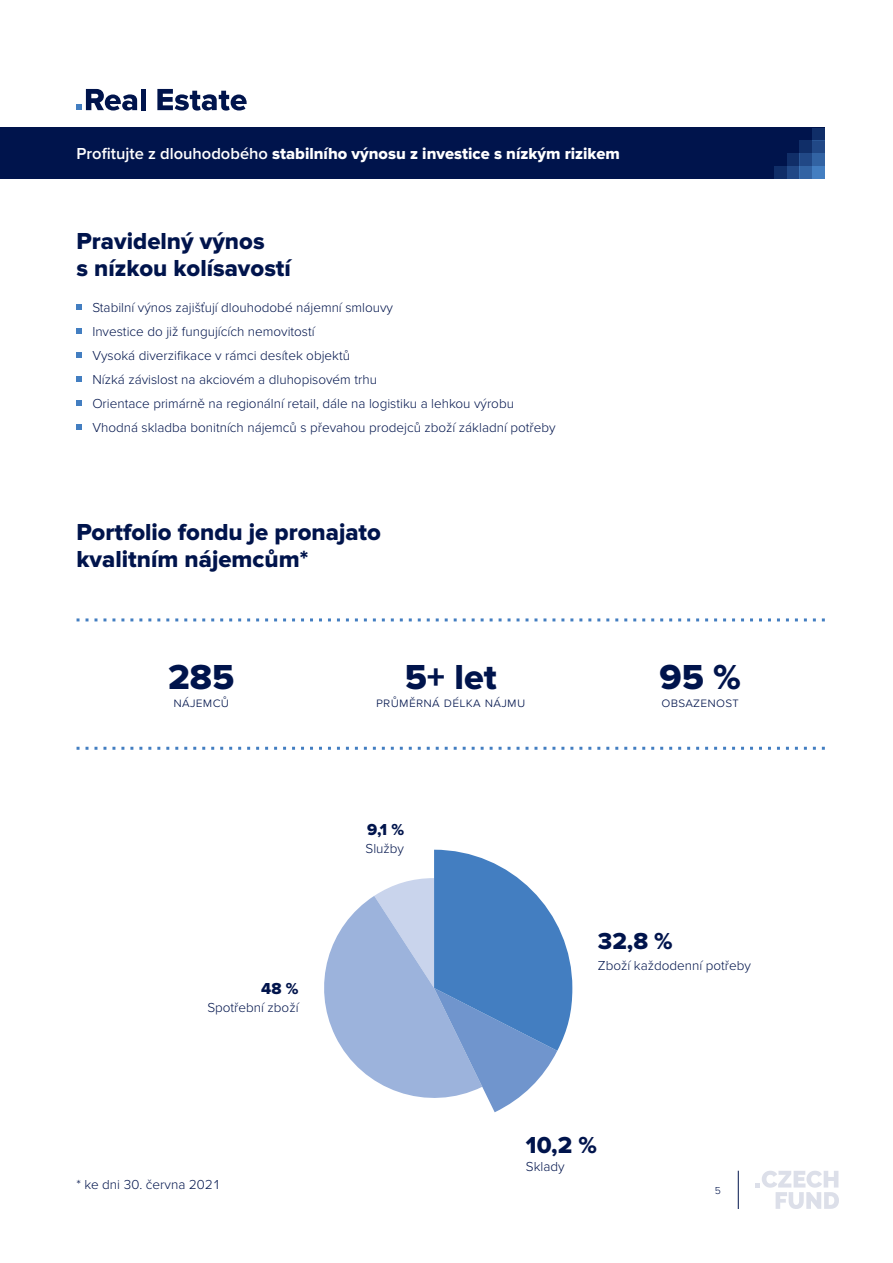
<style>
.page{position:relative;width:893px;height:1263px;background:#fff}
.page>*{position:absolute;margin:0;border:0;box-sizing:border-box;transform-origin:0 0}
.t1{font:36px "Proxima Nova Extrabld";color:#00144c}
.t2{font:24px "Proxima Nova Extrabld";color:#00144c}
.t3{font:16.5px "Proxima Nova Extrabld";color:#fff}
.t4{font:16.5px "Proxima Nova Extrabld";color:#00144c}
.t5{font:300 13.5px "Proxima Nova";color:#00144c}
.t6{font:300 13.5px "Proxima Nova";letter-spacing:.02em;color:#00144c}
.t7{font:300 10.5px "Proxima Nova";color:#00144c}
.s1{font-family:"Proxima Nova";font-weight:600}
</style>
<div class="page">
<svg style="left:755px;top:1171px;width:84px;height:38px"></svg>
<hr style="left:738px;top:1171px;width:1px;height:38px;background:#00144c">
<svg style="left:77px;top:305px;width:5px;height:5px"></svg>
<svg style="left:77px;top:329px;width:5px;height:5px"></svg>
<svg style="left:77px;top:353px;width:5px;height:5px"></svg>
<svg style="left:77px;top:377px;width:5px;height:5px"></svg>
<svg style="left:77px;top:401px;width:5px;height:5px"></svg>
<svg style="left:77px;top:425px;width:5px;height:5px"></svg>
<div style="left:0;top:128px;width:825px;height:51px;background:#00144c"></div>
<div style="left:141px;top:89px;width:5px;height:21px;background:#00144c"></div>
<svg style="left:157px;top:89px;width:90px;height:22px"></svg>
<svg style="left:77px;top:89px;width:60px;height:22px"></svg>
<div style="left:812px;top:140px;width:13px;height:13px;background:#214886"></div>
<div style="left:812px;top:166px;width:13px;height:13px;background:#437ec1"></div>
<div style="left:787px;top:166px;width:12px;height:13px;background:#214886"></div>
<div style="left:799px;top:153px;width:13px;height:13px;background:#214886"></div>
<div style="left:812px;top:153px;width:13px;height:13px;background:#3263a3"></div>
<div style="left:799px;top:140px;width:13px;height:13px;background:#102e68"></div>
<div style="left:787px;top:153px;width:12px;height:13px;background:#102e68"></div>
<div style="left:812px;top:128px;width:13px;height:12px;background:#102e68"></div>
<div style="left:799px;top:166px;width:13px;height:13px;background:#3263a3"></div>
<div style="left:774px;top:166px;width:13px;height:13px;background:#102e68"></div>
<svg style="left:77px;top:618px;width:748px;height:3px"></svg>
<svg style="left:77px;top:747px;width:748px;height:3px"></svg>
<svg style="left:324px;top:850px;width:248px;height:263px"></svg>
<p class="t3" style="left:77px;top:144px;width:545px"><span class="s1">Profitujte z dlouhodobého</span> stabilního výnosu z investice s nízkým rizikem</p>
<p class="t2" style="left:77px;top:227px;width:190px">Pravidelný výnos</p>
<p class="t2" style="left:77px;top:254px;width:216px">s nízkou kolísavostí</p>
<p class="t5" style="left:92px;top:297px;width:302px">Stabilní výnos zajišťují dlouhodobé nájemní smlouvy</p>
<p class="t5" style="left:92px;top:321px;width:224px">Investice do již fungujících nemovitostí</p>
<p class="t5" style="left:92px;top:345px;width:259px">Vysoká diverzifikace v rámci desítek objektů</p>
<p class="t5" style="left:92px;top:369px;width:286px">Nízká závislost na akciovém a dluhopisovém trhu</p>
<p class="t5" style="left:92px;top:393px;width:423px">Orientace primárně na regionální retail, dále na logistiku a lehkou výrobu</p>
<p class="t5" style="left:92px;top:417px;width:465px">Vhodná skladba bonitních nájemců s převahou prodejců zboží základní potřeby</p>
<p class="t2" style="left:77px;top:519px;width:306px">Portfolio fondu je pronajato</p>
<p class="t2" style="left:77px;top:546px;width:233px">kvalitním nájemcům*</p>
<p class="t1" style="left:168px;top:657px;width:68px">285</p>
<p class="t5" style="left:173px;top:693px;width:57px">nájemců</p>
<p class="t4" style="left:261px;top:979px;width:39px">48 %</p>
<p class="t5" style="left:207px;top:998px;width:93px">Spotřební zboží</p>
<p class="t1" style="left:405px;top:657px;width:93px">5+ let</p>
<p class="t6" style="left:376px;top:693px;width:151px">průměrná délka nájmu</p>
<p class="t4" style="left:367px;top:819px;width:38px">9,1 %</p>
<p class="t5" style="left:366px;top:838px;width:40px">Služby</p>
<p class="t1" style="left:659px;top:657px;width:83px">95 %</p>
<p class="t6" style="left:662px;top:693px;width:79px">obsazenost</p>
<p class="t2" style="left:598px;top:927px;width:76px">32,8 %</p>
<p class="t5" style="left:598px;top:956px;width:155px">Zboží každodenní potřeby</p>
<p class="t5" style="left:77px;top:1174px;width:146px">* ke dni 30. června 2021</p>
<p class="t2" style="left:526px;top:1131px;width:72px">10,2 %</p>
<p class="t5" style="left:526px;top:1156px;width:40px">Sklady</p>
<p class="t7" style="left:715px;top:1183px;width:8px">5</p>
</div>
